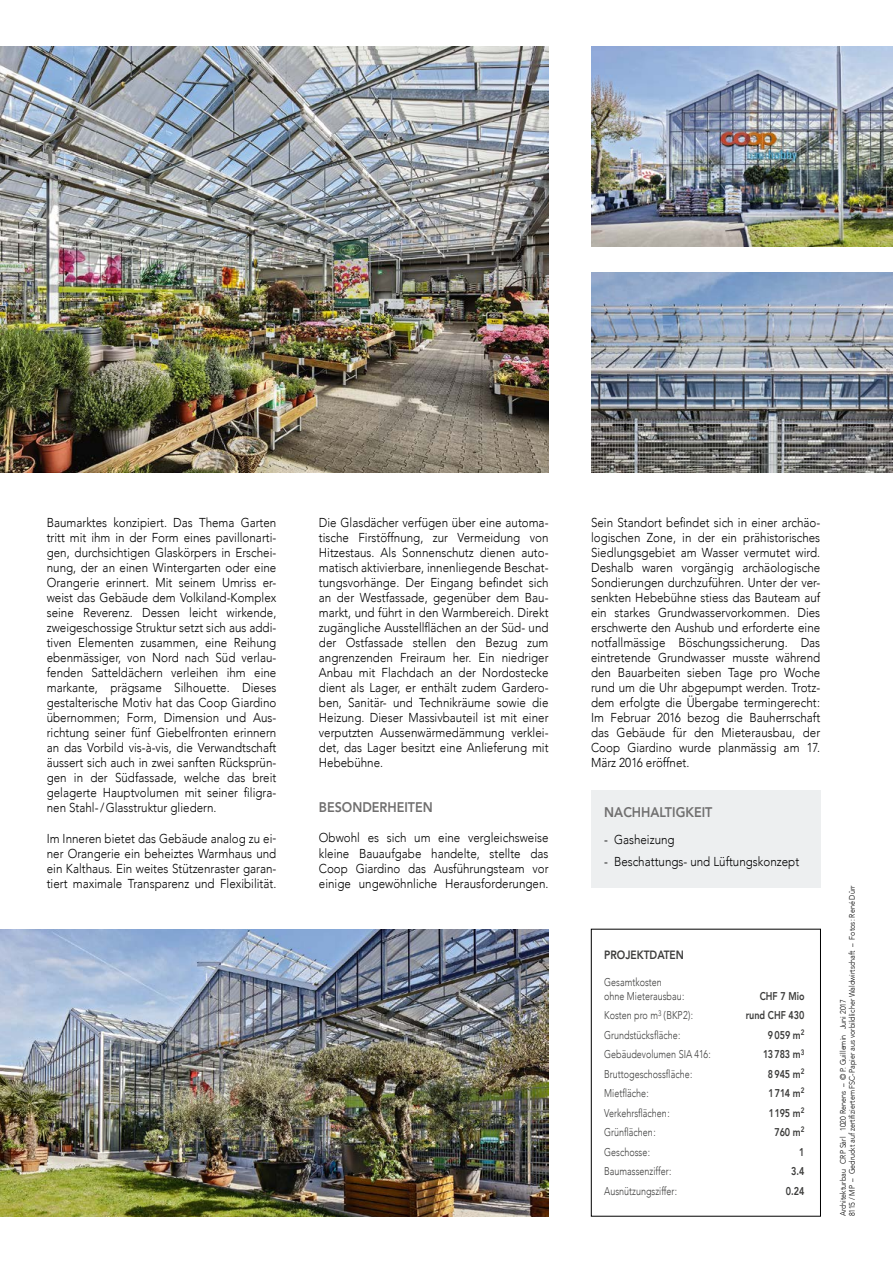
<style>
.page{position:relative;width:893px;height:1263px;background:#fff}
.page>*{position:absolute;margin:0;border:0;box-sizing:border-box;transform-origin:0 0}
.t1{font:800 13.95px "Avenir";color:#706f6f;scale:.9 1}
.t2{font:300 12.9px/15px "Avenir";color:#000;text-align:justify;scale:.9 1}
.t3{font:800 12px "Avenir";color:#3c3c3b;scale:.85 1}
.t4{font:300 11.25px/14px "Avenir";color:#3c3c3b;scale:.8 1}
.t5{font:800 11.25px "Avenir";color:#3c3c3b;scale:.8 1}
.t6{font:300 7.95px/9px "Avenir";color:#000;scale:.9 1}
</style>
<div class="page">
<img style="left:0;top:47px;width:549px;height:425px">
<img style="left:591px;top:47px;width:302px;height:200px">
<img style="left:591px;top:272px;width:302px;height:200px">
<img style="left:0;top:929px;width:549px;height:287px">
<div style="left:591px;top:929px;width:230px;height:287px;border:1px solid #000"></div>
<div style="left:591px;top:790px;width:230px;height:97px;background:#edeff0"></div>
<p class="t2" style="left:47px;top:515px;width:257px">Baumarktes konzipiert. Das Thema Garten tritt mit ihm in der Form eines pavillonarti&shy;gen, durchsichtigen Glaskörpers in Erschei&shy;nung, der an einen Wintergarten oder eine Orangerie erinnert. Mit seinem Umriss er&shy;weist das Gebäude dem Volkiland-Komplex seine Reverenz. Dessen leicht wirkende, zweigeschossige Struktur setzt sich aus addi&shy;tiven Elementen zusammen, eine Reihung ebenmässiger, von Nord nach Süd verlau&shy;fenden Satteldächern verleihen ihm eine markante, prägsame Silhouette. Dieses gestalterische Motiv hat das Coop Giardino übernommen; Form, Dimension und Aus&shy;richtung seiner fünf Giebelfronten erinnern an das Vorbild vis-à-vis, die Verwandtschaft äussert sich auch in zwei sanften Rücksprün&shy;gen in der Südfassade, welche das breit gelagerte Hauptvolumen mit seiner filigra&shy;nen Stahl-/Glasstruktur gliedern.</p>
<p class="t2" style="left:47px;top:830px;width:257px">Im Inneren bietet das Gebäude analog zu ei&shy;ner Orangerie ein beheiztes Warmhaus und ein Kalthaus. Ein weites Stützenraster garan&shy;tiert maximale Transparenz und Flexibilität.</p>
<p class="t2" style="left:319px;top:515px;width:257px">Die Glasdächer verfügen über eine automa&shy;tische Firstöffnung, zur Vermeidung von Hitzestaus. Als Sonnenschutz dienen auto&shy;matisch aktivierbare, innenliegende Beschat&shy;tungsvorhänge. Der Eingang befindet sich an der Westfassade, gegenüber dem Bau&shy;markt, und führt in den Warmbereich. Direkt zugängliche Ausstellflächen an der Süd- und der Ostfassade stellen den Bezug zum angrenzenden Freiraum her. Ein niedriger Anbau mit Flachdach an der Nordostecke dient als Lager, er enthält zudem Gardero&shy;ben, Sanitär- und Technikräume sowie die Heizung. Dieser Massivbauteil ist mit einer verputzten Aussenwärmedämmung verklei&shy;det, das Lager besitzt eine Anlieferung mit Hebebühne.</p>
<p class="t1" style="left:319px;top:797px;width:128px">BESONDERHEITEN</p>
<p class="t2" style="left:319px;top:830px;width:257px">Obwohl es sich um eine vergleichsweise kleine Bauaufgabe handelte, stellte das Coop Giardino das Ausführungsteam vor einige ungewöhnliche Herausforderungen.</p>
<p class="t2" style="left:591px;top:515px;width:256px">Sein Standort befindet sich in einer archäo&shy;logischen Zone, in der ein prähistorisches Siedlungsgebiet am Wasser vermutet wird.<br>Deshalb waren vorgängig archäologische Sondierungen durchzuführen. Unter der ver&shy;senkten Hebebühne stiess das Bauteam auf ein starkes Grundwasservorkommen. Dies erschwerte den Aushub und erforderte eine notfallmässige Böschungssicherung. Das eintretende Grundwasser musste während den Bauarbeiten sieben Tage pro Woche rund um die Uhr abgepumpt werden. Trotz&shy;dem erfolgte die Übergabe termingerecht:<br>Im Februar 2016 bezog die Bauherrschaft das Gebäude für den Mieterausbau, der Coop Giardino wurde planmässig am 17.<br>März 2016 eröffnet.</p>
<p class="t1" style="left:604px;top:802px;width:122px">NACHHALTIGKEIT</p>
<p class="t2" style="left:604px;top:832px;width:80px">- Gasheizung</p>
<p class="t2" style="left:604px;top:854px;width:218px">- Beschattungs- und Lüftungskonzept</p>
<p class="t3" style="left:604px;top:946px;width:95px">PROJEKTDATEN</p>
<p class="t4" style="left:604px;top:975px;width:102px">Gesamtkosten ohne Mieterausbau:</p>
<p class="t5" style="left:760px;top:987px;width:58px">CHF 7 Mio</p>
<p class="t4" style="left:604px;top:1008px;width:113px">Kosten pro m<sup>3</sup> (BKP2):</p>
<p class="t5" style="left:746px;top:1007px;width:75px">rund CHF 430</p>
<p class="t4" style="left:604px;top:1028px;width:97px">Grundstücksfläche:</p>
<p class="t5" style="left:768px;top:1026px;width:47px">9059 m<sup>2</sup></p>
<p class="t4" style="left:604px;top:1047px;width:135px">Gebäudevolumen SIA 416:</p>
<p class="t5" style="left:763px;top:1045px;width:53px">13783 m<sup>3</sup></p>
<p class="t4" style="left:604px;top:1067px;width:112px">Bruttogeschossfläche:</p>
<p class="t5" style="left:768px;top:1065px;width:47px">8945 m<sup>2</sup></p>
<p class="t4" style="left:604px;top:1086px;width:57px">Mietfläche:</p>
<p class="t5" style="left:769px;top:1084px;width:46px">1714 m<sup>2</sup></p>
<p class="t4" style="left:604px;top:1106px;width:83px">Verkehrsflächen:</p>
<p class="t5" style="left:769px;top:1104px;width:46px">1195 m<sup>2</sup></p>
<p class="t4" style="left:604px;top:1125px;width:66px">Grünflächen:</p>
<p class="t5" style="left:774px;top:1123px;width:39px">760 m<sup>2</sup></p>
<p class="t4" style="left:604px;top:1145px;width:59px">Geschosse:</p>
<p class="t5" style="left:799px;top:1143px;width:8px">1</p>
<p class="t4" style="left:604px;top:1164px;width:86px">Baumassenziffer:</p>
<p class="t5" style="left:791px;top:1162px;width:18px">3.4</p>
<p class="t4" style="left:604px;top:1184px;width:93px">Ausnützungsziffer:</p>
<p class="t5" style="left:786px;top:1182px;width:25px">0.24</p>
<p class="t6" style="left:838px;top:1216px;width:369px;rotate:-90deg">Architekturbau CRP Sàrl 1020 Renens – © P. Guillemin Juni 2017<br>8115 / MP – Gedruckt auf zertifiziertem FSC-Papier aus vorbildlicher Waldwirtschaft – Fotos: René Dürr</p>
</div>
